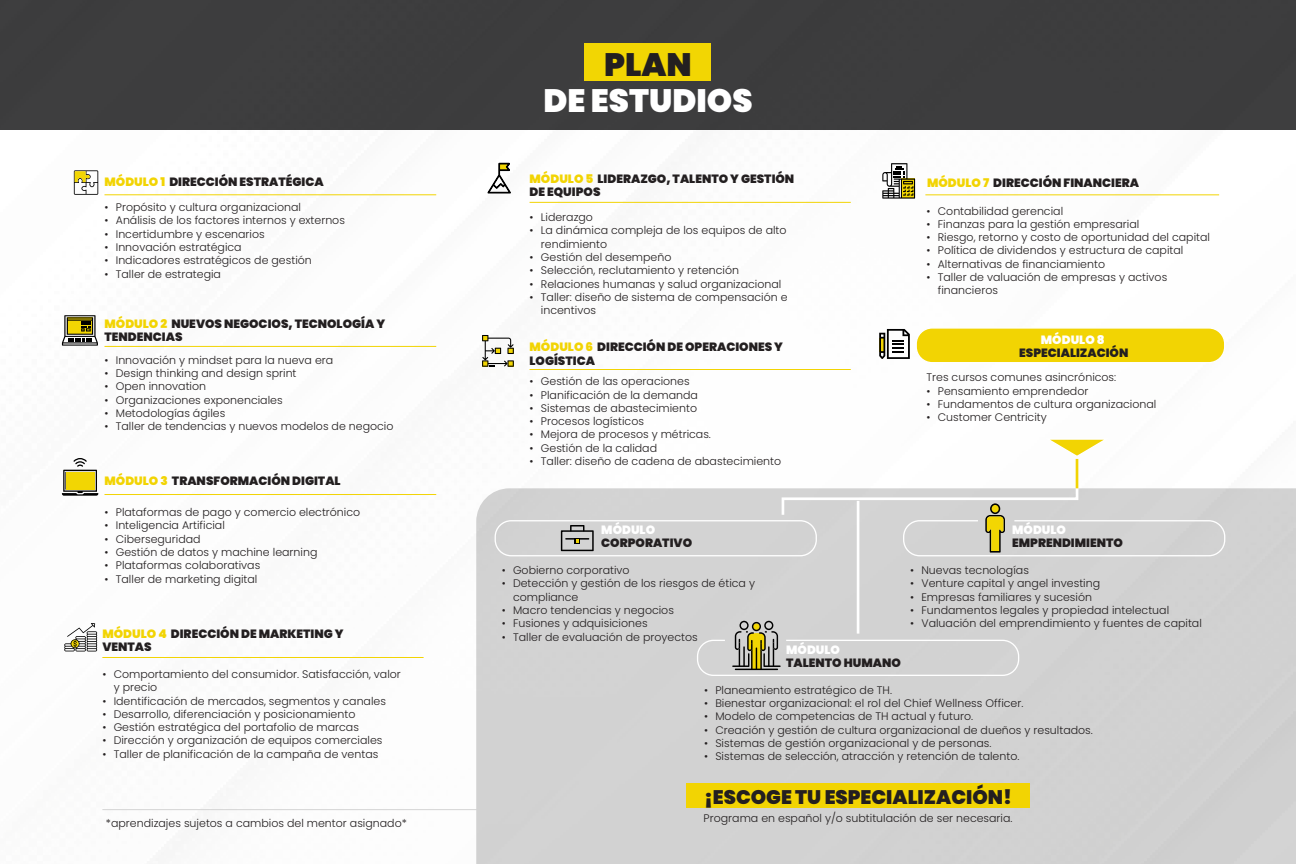
<style>
.page{position:relative;width:1296px;height:864px;background:#fff}
.page>*{position:absolute;margin:0;border:0;box-sizing:border-box;transform-origin:0 0}
.t1{font:900 32.4px "Poppins";color:#fff}
.t2{font:900 32.4px "Poppins";color:#231f20}
.t3{font:900 19.6px "Poppins";color:#231f20}
.t4{font:900 12px/13.4px "Poppins";color:#231f20}
.t5{font:900 12px "Poppins";color:#fff}
.t6{font:300 11px/13.4px "Poppins";color:#231f20}
.s1{color:#f2d403}
</style>
<div class="page">
<hr style="left:105px;top:346px;width:331px;height:1px;background:#f2d403">
<hr style="left:530px;top:202px;width:321px;height:1px;background:#f2d403">
<hr style="left:105px;top:194px;width:331px;height:1px;background:#f2d403">
<hr style="left:102px;top:657px;width:322px;height:1px;background:#f2d403">
<hr style="left:102px;top:809px;width:374px;height:1px;background:#d4d4d4">
<hr style="left:105px;top:494px;width:331px;height:1px;background:#f2d403">
<hr style="left:530px;top:369px;width:321px;height:1px;background:#f2d403">
<div style="left:476px;top:488px;width:820px;height:376px;background:#d2d2d2"></div>
<svg style="left:1050px;top:439px;width:54px;height:17px"></svg>
<div style="left:495px;top:520px;width:322px;height:36px;border:1px solid #fff;border-radius:16px"></div>
<div style="left:916px;top:328px;width:309px;height:35px;background:#f2d403;border-radius:16px"></div>
<div style="left:916px;top:327px;width:309px;height:36px;border:1px solid #fff;border-radius:16px"></div>
<div style="left:686px;top:783px;width:344px;height:24px;background:#f2d403"></div>
<hr style="left:925px;top:195px;width:294px;height:1px;background:#f2d403">
<div style="left:903px;top:520px;width:322px;height:36px;border:1px solid #fff;border-radius:16px"></div>
<div style="left:697px;top:640px;width:322px;height:36px;border:1px solid #fff;border-radius:16px"></div>
<hr style="left:857px;top:501px;width:2px;height:133px;background:#fff">
<hr style="left:1076px;top:459px;width:2px;height:29px;background:#f2d403">
<div style="left:0;top:0;width:1296px;height:130px;background:#3e3e3f"></div>
<div style="left:585px;top:44px;width:126px;height:37px;background:#f2d603"></div>
<svg style="left:74px;top:170px;width:24px;height:25px"></svg>
<svg style="left:62px;top:315px;width:36px;height:31px"></svg>
<svg style="left:62px;top:458px;width:36px;height:38px"></svg>
<div style="left:66px;top:472px;width:29px;height:17px;background:#f2d603"></div>
<svg style="left:64px;top:623px;width:33px;height:28px"></svg>
<svg style="left:488px;top:163px;width:23px;height:30px"></svg>
<svg style="left:482px;top:335px;width:32px;height:32px"></svg>
<svg style="left:882px;top:163px;width:33px;height:36px"></svg>
<svg style="left:561px;top:525px;width:33px;height:26px"></svg>
<svg style="left:732px;top:621px;width:49px;height:49px"></svg>
<svg style="left:780px;top:478px;width:300px;height:75px"></svg>
<svg style="left:879px;top:329px;width:31px;height:30px"></svg>
<p class="t4" style="left:105px;top:175px;width:221px"><span class="s1">MÓDULO 1</span> DIRECCIÓN ESTRATÉGICA</p>
<p class="t6" style="left:105px;top:200px;width:198px">• Propósito y cultura organizacional</p>
<p class="t6" style="left:105px;top:214px;width:242px">• Análisis de los factores internos y externos</p>
<p class="t6" style="left:105px;top:227px;width:162px">• Incertidumbre y escenarios</p>
<p class="t6" style="left:105px;top:240px;width:139px">• Innovación estratégica</p>
<p class="t6" style="left:105px;top:254px;width:209px">• Indicadores estratégicos de gestión</p>
<p class="t6" style="left:105px;top:267px;width:118px">• Taller de estrategia</p>
<p class="t4" style="left:105px;top:317px;width:282px"><span class="s1">MÓDULO 2</span> NUEVOS NEGOCIOS, TECNOLOGÍA Y<br>TENDENCIAS</p>
<p class="t6" style="left:105px;top:353px;width:230px">• Innovación y mindset para la nueva era</p>
<p class="t6" style="left:105px;top:366px;width:194px">• Design thinking and design sprint</p>
<p class="t6" style="left:105px;top:380px;width:103px">• Open innovation</p>
<p class="t6" style="left:105px;top:393px;width:180px">• Organizaciones exponenciales</p>
<p class="t6" style="left:105px;top:406px;width:122px">• Metodologías ágiles</p>
<p class="t6" style="left:105px;top:420px;width:291px">• Taller de tendencias y nuevos modelos de negocio</p>
<p class="t4" style="left:105px;top:474px;width:238px"><span class="s1">MÓDULO 3</span> TRANSFORMACIÓN DIGITAL</p>
<p class="t6" style="left:105px;top:505px;width:257px">• Plataformas de pago y comercio electrónico</p>
<p class="t6" style="left:105px;top:519px;width:122px">• Inteligencia Artificial</p>
<p class="t6" style="left:105px;top:532px;width:98px">• Ciberseguridad</p>
<p class="t6" style="left:105px;top:545px;width:214px">• Gestión de datos y machine learning</p>
<p class="t6" style="left:105px;top:559px;width:157px">• Plataformas colaborativas</p>
<p class="t6" style="left:105px;top:572px;width:154px">• Taller de marketing digital</p>
<p class="t4" style="left:102px;top:627px;width:243px"><span class="s1">MÓDULO 4</span> DIRECCIÓN DE MARKETING Y<br>VENTAS</p>
<p class="t6" style="left:114px;top:667px;width:289px;text-indent:-11px">• Comportamiento del consumidor. Satisfacción, valor y precio</p>
<p class="t6" style="left:102px;top:694px;width:285px">• Identificación de mercados, segmentos y canales</p>
<p class="t6" style="left:102px;top:707px;width:255px">• Desarrollo, diferenciación y posicionamiento</p>
<p class="t6" style="left:102px;top:721px;width:258px">• Gestión estratégica del portafolio de marcas</p>
<p class="t6" style="left:102px;top:734px;width:282px">• Dirección y organización de equipos comerciales</p>
<p class="t6" style="left:102px;top:747px;width:277px">• Taller de planificación de la campaña de ventas</p>
<p class="t6" style="left:106px;top:816px;width:302px">*aprendizajes sujetos a cambios del mentor asignado*</p>
<h1 class="t2" style="left:604px;top:46px;width:89px">PLAN</h1>
<h1 class="t1" style="left:543px;top:81px;width:211px">DE ESTUDIOS</h1>
<p class="t4" style="left:530px;top:172px;width:266px"><span class="s1">MÓDULO 5</span> LIDERAZGO, TALENTO Y GESTIÓN<br>DE EQUIPOS</p>
<p class="t6" style="left:530px;top:211px;width:65px">• Liderazgo</p>
<p class="t6" style="left:541px;top:224px;width:247px;text-indent:-11px">• La dinámica compleja de los equipos de alto rendimiento</p>
<p class="t6" style="left:530px;top:250px;width:143px">• Gestión del desempeño</p>
<p class="t6" style="left:530px;top:264px;width:211px">• Selección, reclutamiento y retención</p>
<p class="t6" style="left:530px;top:277px;width:253px">• Relaciones humanas y salud organizacional</p>
<p class="t6" style="left:541px;top:290px;width:248px;text-indent:-11px">• Taller: diseño de sistema de compensación e incentivos</p>
<p class="t4" style="left:530px;top:340px;width:255px"><span class="s1">MÓDULO 6</span> DIRECCIÓN DE OPERACIONES Y<br>LOGÍSTICA</p>
<p class="t6" style="left:530px;top:375px;width:162px">• Gestión de las operaciones</p>
<p class="t6" style="left:530px;top:388px;width:170px">• Planificación de la demanda</p>
<p class="t6" style="left:530px;top:401px;width:169px">• Sistemas de abastecimiento</p>
<p class="t6" style="left:530px;top:415px;width:116px">• Procesos logísticos</p>
<p class="t6" style="left:530px;top:428px;width:183px">• Mejora de procesos y métricas.</p>
<p class="t6" style="left:530px;top:441px;width:129px">• Gestión de la calidad</p>
<p class="t6" style="left:530px;top:455px;width:253px">• Taller: diseño de cadena de abastecimiento</p>
<p class="t4" style="left:927px;top:176px;width:214px"><span class="s1">MÓDULO 7</span> DIRECCIÓN FINANCIERA</p>
<p class="t6" style="left:926px;top:204px;width:138px">• Contabilidad gerencial</p>
<p class="t6" style="left:926px;top:217px;width:214px">• Finanzas para la gestión empresarial</p>
<p class="t6" style="left:926px;top:231px;width:285px">• Riesgo, retorno y costo de oportunidad del capital</p>
<p class="t6" style="left:926px;top:244px;width:258px">• Política de dividendos y estructura de capital</p>
<p class="t6" style="left:926px;top:257px;width:180px">• Alternativas de financiamiento</p>
<p class="t6" style="left:938px;top:271px;width:231px;text-indent:-11px">• Taller de valuación de empresas y activos financieros</p>
<p class="t5" style="left:1041px;top:332px;width:65px">MÓDULO 8</p>
<p class="t4" style="left:1019px;top:346px;width:111px">ESPECIALIZACIÓN</p>
<p class="t6" style="left:926px;top:371px;width:191px">Tres cursos comunes asincrónicos:</p>
<p class="t6" style="left:926px;top:384px;width:163px">• Pensamiento emprendedor</p>
<p class="t6" style="left:926px;top:398px;width:231px">• Fundamentos de cultura organizacional</p>
<p class="t6" style="left:926px;top:411px;width:122px">• Customer Centricity</p>
<p class="t5" style="left:601px;top:523px;width:55px">MÓDULO</p>
<p class="t4" style="left:601px;top:537px;width:92px">CORPORATIVO</p>
<p class="t6" style="left:502px;top:564px;width:129px">• Gobierno corporativo</p>
<p class="t6" style="left:513px;top:577px;width:244px;text-indent:-11px">• Detección y gestión de los riesgos de ética y compliance</p>
<p class="t6" style="left:502px;top:603px;width:174px">• Macro tendencias y negocios</p>
<p class="t6" style="left:502px;top:617px;width:147px">• Fusiones y adquisiciones</p>
<p class="t6" style="left:502px;top:630px;width:198px">• Taller de evaluación de proyectos</p>
<p class="t5" style="left:786px;top:643px;width:55px">MÓDULO</p>
<p class="t4" style="left:786px;top:656px;width:116px">TALENTO HUMANO</p>
<p class="t5" style="left:1012px;top:523px;width:55px">MÓDULO</p>
<p class="t4" style="left:1012px;top:537px;width:112px">EMPRENDIMIENTO</p>
<p class="t6" style="left:910px;top:564px;width:120px">• Nuevas tecnologías</p>
<p class="t6" style="left:910px;top:577px;width:192px">• Venture capital y angel investing</p>
<p class="t6" style="left:910px;top:590px;width:184px">• Empresas familiares y sucesión</p>
<p class="t6" style="left:910px;top:603px;width:261px">• Fundamentos legales y propiedad intelectual</p>
<p class="t6" style="left:910px;top:617px;width:293px">• Valuación del emprendimiento y fuentes de capital</p>
<p class="t6" style="left:704px;top:683px;width:190px">• Planeamiento estratégico de TH.</p>
<p class="t6" style="left:704px;top:696px;width:321px">• Bienestar organizacional: el rol del Chief Wellness Officer.</p>
<p class="t6" style="left:704px;top:710px;width:271px">• Modelo de competencias de TH actual y futuro.</p>
<p class="t6" style="left:704px;top:723px;width:390px">• Creación y gestión de cultura organizacional de dueños y resultados.</p>
<p class="t6" style="left:704px;top:736px;width:289px">• Sistemas de gestión organizacional y de personas.</p>
<p class="t6" style="left:704px;top:750px;width:317px">• Sistemas de selección, atracción y retención de talento.</p>
<h2 class="t3" style="left:704px;top:786px;width:310px">¡ESCOGE TU ESPECIALIZACIÓN!</h2>
<p class="t6" style="left:704px;top:811px;width:311px">Programa en español y/o subtitulación de ser necesaria.</p>
</div>
